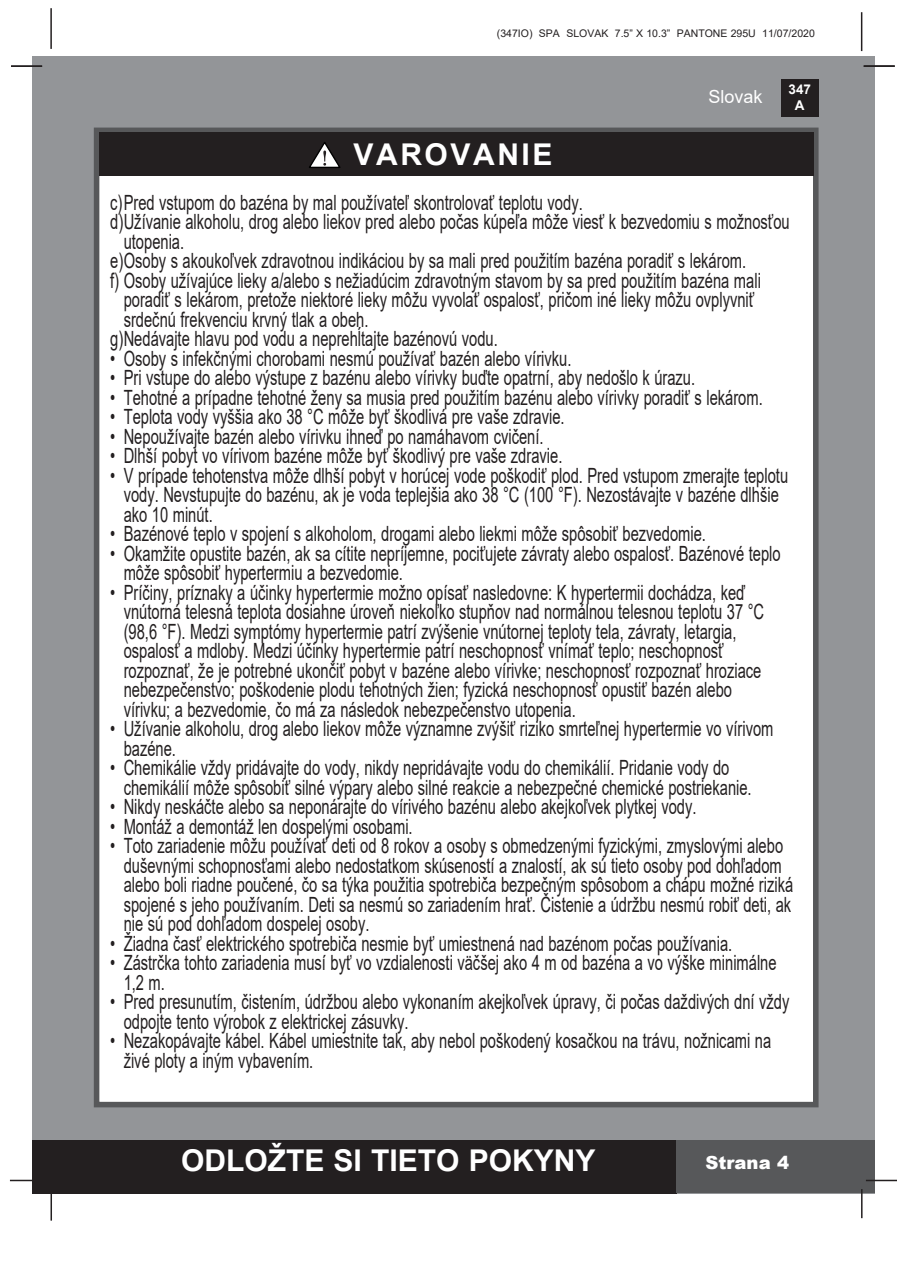
<style>
.page{position:relative;width:897px;height:1264px;background:#fff}
.page>*{position:absolute;margin:0;border:0;box-sizing:border-box;transform-origin:0 0}
.t1{font:700 30px "Arial";color:#fff}
.t2{font:700 30px "Arial";letter-spacing:.085em;color:#fff}
.t3{font:21px "Arial";color:#231f20;scale:.7 1}
.t4{font:900 18px "Arial";color:#fff}
.t5{font:18px "Arial";color:#fff}
.t6{font:700 13.5px/16.2px "Arial";color:#fff;text-align:center}
.t7{font:10.5px "Arial";color:#231f20}
</style>
<div class="page">
<div style="left:33px;top:56px;width:842px;height:1137px;background:#939598"></div>
<div style="left:780px;top:79px;width:38px;height:38px;background:#231f20"></div>
<hr style="left:50px;top:8px;width:2px;height:41px;background:#231f20">
<hr style="left:860px;top:12px;width:2px;height:39px;background:#231f20">
<div style="left:33px;top:1140px;width:644px;height:53px;background:#231f20"></div>
<div style="left:676px;top:1140px;width:199px;height:53px;background:#57585a"></div>
<hr style="left:865px;top:1179px;width:31px;height:2px;background:#231f20">
<hr style="left:860px;top:1189px;width:2px;height:29px;background:#231f20">
<hr style="left:50px;top:1190px;width:2px;height:30px;background:#231f20">
<hr style="left:10px;top:1179px;width:31px;height:2px;background:#231f20">
<div style="left:94px;top:128px;width:724px;height:979px;background:#fff;border:6px solid #57585a"></div>
<div style="left:99px;top:132px;width:714px;height:44px;background:#231f20"></div>
<hr style="left:863px;top:65px;width:31px;height:2px;background:#231f20">
<hr style="left:11px;top:65px;width:31px;height:2px;background:#231f20">
<svg style="left:309px;top:142px;width:31px;height:26px"></svg>
<p class="t7" style="left:497px;top:26px;width:319px">(347IO) SPA SLOVAK 7.5” X 10.3” PANTONE 295U 11/07/2020</p>
<p class="t2" style="left:353px;top:133px;width:200px">VAROVANIE</p>
<p class="t5" style="left:708px;top:84px;width:56px">Slovak</p>
<p class="t6" style="left:788px;top:81px;width:24px">347<br>A</p>
<p class="t3" style="left:110px;top:188px;width:676px">c)Pred vstupom do bazéna by mal používateľ skontrolovať teplotu vody.</p>
<p class="t3" style="left:110px;top:207px;width:972px">d)Užívanie alkoholu, drog alebo liekov pred alebo počas kúpeľa môže viesť k bezvedomiu s možnosťou</p>
<p class="t3" style="left:124px;top:227px;width:88px">utopenia.</p>
<p class="t3" style="left:110px;top:246px;width:910px">e)Osoby s akoukoľvek zdravotnou indikáciou by sa mali pred použitím bazéna poradiť s lekárom.</p>
<p class="t3" style="left:110px;top:266px;width:930px">f) Osoby užívajúce lieky a/alebo s nežiadúcim zdravotným stavom by sa pred použitím bazéna mali</p>
<p class="t3" style="left:124px;top:285px;width:902px">poradiť s lekárom, pretože niektoré lieky môžu vyvolať ospalosť, pričom iné lieky môžu ovplyvniť</p>
<p class="t3" style="left:124px;top:305px;width:351px">srdečnú frekvenciu krvný tlak a obeh.</p>
<p class="t3" style="left:110px;top:324px;width:555px">g)Nedávajte hlavu pod vodu a neprehĺtajte bazénovú vodu.</p>
<p class="t3" style="left:110px;top:344px;width:660px">• Osoby s infekčnými chorobami nesmú používať bazén alebo vírivku.</p>
<p class="t3" style="left:110px;top:363px;width:837px">• Pri vstupe do alebo výstupe z bazénu alebo vírivky buďte opatrní, aby nedošlo k úrazu.</p>
<p class="t3" style="left:110px;top:383px;width:933px">• Tehotné a prípadne tehotné ženy sa musia pred použitím bazénu alebo vírivky poradiť s lekárom.</p>
<p class="t3" style="left:110px;top:402px;width:650px">• Teplota vody vyššia ako 38 °C môže byť škodlivá pre vaše zdravie.</p>
<p class="t3" style="left:110px;top:422px;width:620px">• Nepoužívajte bazén alebo vírivku ihneď po namáhavom cvičení.</p>
<p class="t3" style="left:110px;top:441px;width:647px">• Dlhší pobyt vo vírivom bazéne môže byť škodlivý pre vaše zdravie.</p>
<p class="t3" style="left:110px;top:461px;width:969px">• V prípade tehotenstva môže dlhší pobyt v horúcej vode poškodiť plod. Pred vstupom zmerajte teplotu</p>
<p class="t3" style="left:124px;top:480px;width:937px">vody. Nevstupujte do bazénu, ak je voda teplejšia ako 38 °C (100 °F). Nezostávajte v bazéne dlhšie</p>
<p class="t3" style="left:124px;top:500px;width:129px">ako 10 minút.</p>
<p class="t3" style="left:110px;top:519px;width:852px">• Bazénové teplo v spojení s alkoholom, drogami alebo liekmi môže spôsobiť bezvedomie.</p>
<p class="t3" style="left:110px;top:539px;width:959px">• Okamžite opustite bazén, ak sa cítite nepríjemne, pociťujete závraty alebo ospalosť. Bazénové teplo</p>
<p class="t3" style="left:124px;top:558px;width:400px">môže spôsobiť hypertermiu a bezvedomie.</p>
<p class="t3" style="left:110px;top:578px;width:908px">• Príčiny, príznaky a účinky hypertermie možno opísať nasledovne: K hypertermii dochádza, keď</p>
<p class="t3" style="left:124px;top:597px;width:916px">vnútorná telesná teplota dosiahne úroveň niekoľko stupňov nad normálnou telesnou teplotu 37 °C</p>
<p class="t3" style="left:124px;top:617px;width:876px">(98,6 °F). Medzi symptómy hypertermie patrí zvýšenie vnútornej teploty tela, závraty, letargia,</p>
<p class="t3" style="left:124px;top:636px;width:858px">ospalosť a mdloby. Medzi účinky hypertermie patrí neschopnosť vnímať teplo; neschopnosť</p>
<p class="t3" style="left:124px;top:656px;width:912px">rozpoznať, že je potrebné ukončiť pobyt v bazéne alebo vírivke; neschopnosť rozpoznať hroziace</p>
<p class="t3" style="left:124px;top:675px;width:870px">nebezpečenstvo; poškodenie plodu tehotných žien; fyzická neschopnosť opustiť bazén alebo</p>
<p class="t3" style="left:124px;top:695px;width:647px">vírivku; a bezvedomie, čo má za následok nebezpečenstvo utopenia.</p>
<p class="t3" style="left:110px;top:714px;width:948px">• Užívanie alkoholu, drog alebo liekov môže významne zvýšiť riziko smrteľnej hypertermie vo vírivom</p>
<p class="t3" style="left:124px;top:734px;width:76px">bazéne.</p>
<p class="t3" style="left:110px;top:753px;width:886px">• Chemikálie vždy pridávajte do vody, nikdy nepridávajte vodu do chemikálií. Pridanie vody do</p>
<p class="t3" style="left:124px;top:773px;width:898px">chemikálií môže spôsobiť silné výpary alebo silné reakcie a nebezpečné chemické postriekanie.</p>
<p class="t3" style="left:110px;top:792px;width:839px">• Nikdy neskáčte alebo sa neponárajte do vírivého bazénu alebo akejkoľvek plytkej vody.</p>
<p class="t3" style="left:110px;top:812px;width:433px">• Montáž a demontáž len dospelými osobami.</p>
<p class="t3" style="left:110px;top:831px;width:962px">• Toto zariadenie môžu používať deti od 8 rokov a osoby s obmedzenými fyzickými, zmyslovými alebo</p>
<p class="t3" style="left:124px;top:851px;width:941px">duševnými schopnosťami alebo nedostatkom skúseností a znalostí, ak sú tieto osoby pod dohľadom</p>
<p class="t3" style="left:124px;top:870px;width:957px">alebo boli riadne poučené, čo sa týka použitia spotrebiča bezpečným spôsobom a chápu možné riziká</p>
<p class="t3" style="left:124px;top:890px;width:954px">spojené s jeho používaním. Deti sa nesmú so zariadením hrať. Čistenie a údržbu nesmú robiť deti, ak</p>
<p class="t3" style="left:124px;top:909px;width:353px">nie sú pod dohľadom dospelej osoby.</p>
<p class="t3" style="left:110px;top:929px;width:890px">• Žiadna časť elektrického spotrebiča nesmie byť umiestnená nad bazénom počas používania.</p>
<p class="t3" style="left:110px;top:948px;width:953px">• Zástrčka tohto zariadenia musí byť vo vzdialenosti väčšej ako 4 m od bazéna a vo výške minimálne</p>
<p class="t3" style="left:124px;top:968px;width:60px">1,2 m.</p>
<p class="t3" style="left:110px;top:987px;width:971px">• Pred presunutím, čistením, údržbou alebo vykonaním akejkoľvek úpravy, či počas daždivých dní vždy</p>
<p class="t3" style="left:124px;top:1007px;width:408px">odpojte tento výrobok z elektrickej zásuvky.</p>
<p class="t3" style="left:110px;top:1026px;width:945px">• Nezakopávajte kábel. Kábel umiestnite tak, aby nebol poškodený kosačkou na trávu, nožnicami na</p>
<p class="t3" style="left:124px;top:1046px;width:272px">živé ploty a iným vybavením.</p>
<h1 class="t1" style="left:181px;top:1139px;width:416px">ODLOŽTE SI TIETO POKYNY</h1>
<p class="t4" style="left:705px;top:1149px;width:85px">Strana 4</p>
</div>
